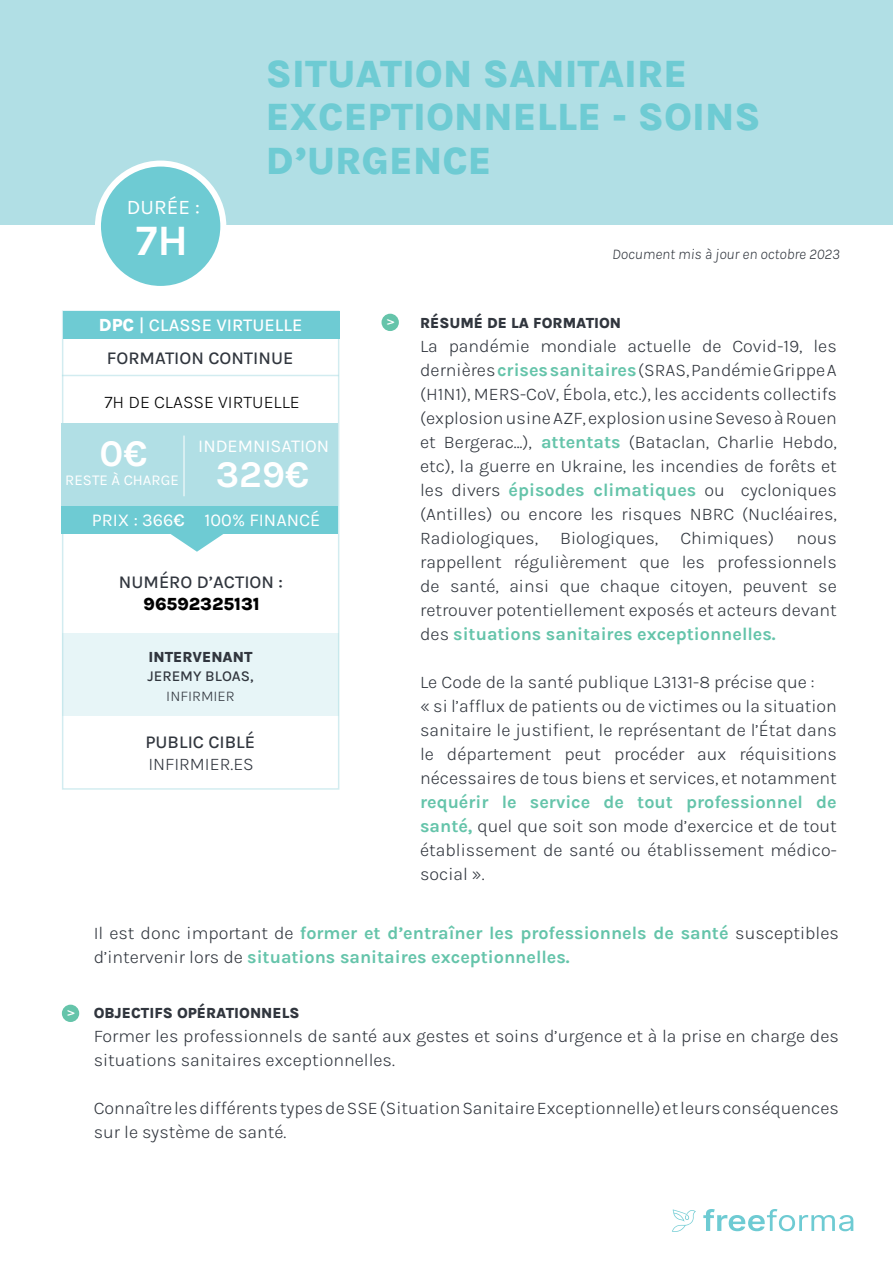
<style>
.page{position:relative;width:893px;height:1263px;background:#fff}
.page>*{position:absolute;margin:0;border:0;box-sizing:border-box;transform-origin:0 0}
.t1{font:700 43.5px "Karla";color:#fff}
.t2{font:800 39px/43.5px "Karla";color:#6ecbd3}
.t3{font:700 37.8px "Karla";color:#fff}
.t4{font:20.7px "Karla";color:#fff}
.t5{font:300 18px/24px "Karla";color:#31363e;text-align:justify}
.t6{font:700 18px/24px "Karla";color:#65c4aa}
.t7{font:500 18px "Karla";color:#31363e}
.t8{font:18px "Karla";color:#fff}
.t9{font:300 18px "Karla";color:#000}
.t10{font:500 18px "Karla";color:#fff}
.t11{font:800 18px "Karla";color:#000}
.t12{font:800 15px "Karla";color:#31363e}
.t13{font:italic 300 15px "Karla";color:#31363e}
.t14{font:500 15px "Karla";color:#31363e}
.t15{font:15px "Karla";color:#fff}
.t16{font:300 15px "Karla";color:#31363e}
.t17{font:700 9px "Comic Sans MS";color:#fff}
.s1{font-weight:800}
.s2{font-weight:500}
.s3{font-weight:700;color:#65c4aa}
.s4{font-weight:300;color:#31363e}
</style>
<div class="page">
<svg style="left:703px;top:1209px;width:150px;height:22px"></svg>
<svg style="left:672px;top:1209px;width:24px;height:23px"></svg>
<div style="left:0;top:0;width:893px;height:225px;background:#b1dfe5"></div>
<div style="left:98px;top:164px;width:125px;height:125px;background:#6ecbd3;border-radius:50%"></div>
<div style="left:95px;top:161px;width:131px;height:131px;border:6px solid #fff;border-radius:50%"></div>
<div style="left:381px;top:314px;width:18px;height:17px;background:#65c4aa;border-radius:50%"></div>
<svg style="left:61px;top:310px;width:279px;height:480px"></svg>
<div style="left:62px;top:423px;width:276px;height:83px;background:#b1dfe5"></div>
<hr style="left:184px;top:436px;width:1px;height:60px;background:#fff">
<div style="left:63px;top:311px;width:276px;height:27px;background:#6ecbd3"></div>
<svg style="left:165px;top:533px;width:64px;height:19px"></svg>
<div style="left:62px;top:633px;width:276px;height:83px;background:#e7f5f7"></div>
<hr style="left:62px;top:375px;width:277px;height:1px;background:#b1dfe5">
<div style="left:62px;top:506px;width:276px;height:27px;background:#6ecbd3"></div>
<div style="left:62px;top:1005px;width:17px;height:17px;background:#65c4aa;border-radius:50%"></div>
<p class="t4" style="left:127px;top:196px;width:75px">DURÉE :</p>
<p class="t1" style="left:136px;top:211px;width:54px">7H</p>
<p class="t2" style="left:266px;top:50px;width:496px">SITUATION SANITAIRE<br>EXCEPTIONNELLE - SOINS<br>D’URGENCE</p>
<p class="t13" style="left:612px;top:244px;width:229px">Document mis à jour en octobre 2023</p>
<p class="t10" style="left:99px;top:313px;width:205px"><span class="s1">DPC</span> | CLASSE VIRTUELLE</p>
<p class="t7" style="left:107px;top:346px;width:188px">FORMATION CONTINUE</p>
<p class="t9" style="left:104px;top:391px;width:197px">7H DE CLASSE VIRTUELLE</p>
<p class="t3" style="left:100px;top:428px;width:49px">0€</p>
<p class="t15" style="left:65px;top:472px;width:115px">RESTE À CHARGE</p>
<p class="t8" style="left:198px;top:436px;width:132px">INDEMNISATION</p>
<p class="t3" style="left:216px;top:449px;width:95px">329€</p>
<p class="t8" style="left:92px;top:510px;width:95px">PRIX : 366<span class="s2">€</span></p>
<p class="t8" style="left:205px;top:510px;width:117px">100% FINANCÉ</p>
<p class="t7" style="left:119px;top:570px;width:165px">NUMÉRO D’ACTION :</p>
<p class="t11" style="left:143px;top:591px;width:118px">96592325131</p>
<p class="t12" style="left:149px;top:646px;width:106px">INTERVENANT</p>
<p class="t14" style="left:147px;top:666px;width:108px">JEREMY BLOAS,</p>
<p class="t16" style="left:166px;top:686px;width:70px">INFIRMIER</p>
<p class="t7" style="left:145px;top:730px;width:111px">PUBLIC CIBLÉ</p>
<p class="t5" style="left:148px;top:752px;width:107px">INFIRMIER.ES</p>
<p class="t17" style="left:384px;top:325px;width:8px;rotate:-90deg">V</p>
<p class="t12" style="left:420px;top:312px;width:203px">RÉSUMÉ DE LA FORMATION</p>
<p class="t5" style="left:420px;top:333px;width:418px">La pandémie mondiale actuelle de Covid-19, les dernières <span class="s3">crises sanitaires</span> (SRAS, Pandémie Grippe A (H1N1), MERS-CoV, Ébola, etc.), les accidents collectifs (explosion usine AZF, explosion usine Seveso à Rouen et Bergerac…), <span class="s3">attentats</span> (Bataclan, Charlie Hebdo, etc), la guerre en Ukraine, les incendies de forêts et les divers <span class="s3">épisodes climatiques</span> ou cycloniques (Antilles) ou encore les risques NBRC (Nucléaires, Radiologiques, Biologiques, Chimiques) nous rappellent régulièrement que les professionnels de santé, ainsi que chaque citoyen, peuvent se retrouver potentiellement exposés et acteurs devant des <span class="s3">situations sanitaires exceptionnelles.</span></p>
<p class="t5" style="left:420px;top:669px;width:396px">Le Code de la santé publique L3131-8 précise que :</p>
<p class="t5" style="left:420px;top:693px;width:418px">« si l’afflux de patients ou de victimes ou la situation sanitaire le justifient, le représentant de l’État dans le département peut procéder aux réquisitions nécessaires de tous biens et services, et notamment <span class="s3">requérir le service de tout professionnel de santé,</span> quel que soit son mode d’exercice et de tout établissement de santé ou établissement médico&shy;social ».</p>
<p class="t17" style="left:65px;top:1016px;width:8px;rotate:-90deg">V</p>
<p class="t6" style="left:94px;top:920px;width:747px"><span class="s4">Il est donc important de</span> former et d’entraîner les professionnels de santé <span class="s4">susceptibles d’intervenir lors de</span> situations sanitaires exceptionnelles.</p>
<p class="t12" style="left:94px;top:1003px;width:207px">OBJECTIFS OPÉRATIONNELS</p>
<p class="t5" style="left:94px;top:1024px;width:747px">Former les professionnels de santé aux gestes et soins d’urgence et à la prise en charge des situations sanitaires exceptionnelles.</p>
<p class="t5" style="left:94px;top:1096px;width:747px">Connaître les différents types de SSE (Situation Sanitaire Exceptionnelle) et leurs conséquences sur le système de santé.</p>
</div>
